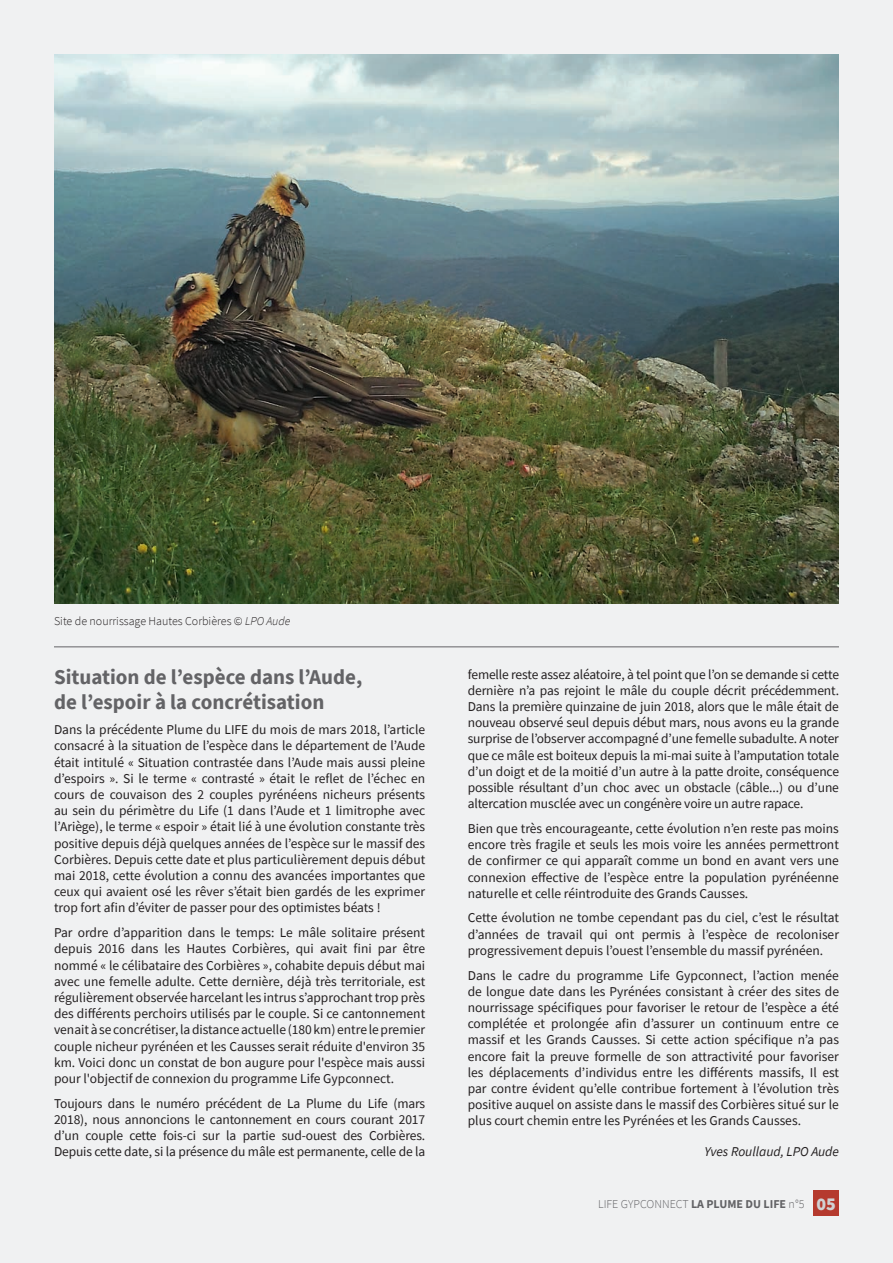
<style>
.page{position:relative;width:893px;height:1263px;background:#f0f1f2}
.page>*{position:absolute;margin:0;border:0;box-sizing:border-box;transform-origin:0 0}
.t1{font:700 21px/25.2px "Source Sans Pro";color:#636366}
.t2{font:13.5px/16.2px "Source Sans Pro";color:#231f20;text-align:justify}
.t3{font:italic 13.5px "Source Sans Pro";color:#231f20}
.t4{font:300 12px "Source Sans Pro";color:#231f20}
.t5{font:300 12px "Source Sans Pro";color:#636366}
.s1{font-style:italic}
.s2{font-weight:700}
.s3{font-weight:900;font-size:18px;color:#d1d2d4}
</style>
<div class="page">
<div style="left:813px;top:1190px;width:26px;height:26px;background:#b53a2e"></div>
<hr style="left:54px;top:646px;width:785px;height:1px;background:#636366">
<img style="left:54px;top:54px;width:785px;height:549px">
<p class="t4" style="left:54px;top:614px;width:238px">Site de nourrissage Hautes Corbières © <span class="s1">LPO Aude</span></p>
<h1 class="t1" style="left:54px;top:664px;width:310px">Situation de l’espèce dans l’Aude, de l’espoir à la concrétisation</h1>
<p class="t2" style="left:54px;top:721px;width:373px">Dans la précédente Plume du LIFE du mois de mars 2018, l’article consacré à la situation de l’espèce dans le département de l’Aude était intitulé « Situation contrastée dans l’Aude mais aussi pleine d’espoirs ». Si le terme « contrasté » était le reflet de l’échec en cours de couvaison des 2 couples pyrénéens nicheurs présents au sein du périmètre du Life (1 dans l’Aude et 1 limitrophe avec l’Ariège), le terme « espoir » était lié à une évolution constante très positive depuis déjà quelques années de l’espèce sur le massif des Corbières. Depuis cette date et plus particulièrement depuis début mai 2018, cette évolution a connu des avancées importantes que ceux qui avaient osé les rêver s’était bien gardés de les exprimer trop fort afin d’éviter de passer pour des optimistes béats !</p>
<p class="t2" style="left:54px;top:924px;width:373px">Par ordre d’apparition dans le temps: Le mâle solitaire présent depuis 2016 dans les Hautes Corbières, qui avait fini par être nommé « le célibataire des Corbières », cohabite depuis début mai avec une femelle adulte. Cette dernière, déjà très territoriale, est régulièrement observée harcelant les intrus s’approchant trop près des différents perchoirs utilisés par le couple. Si ce cantonnement venait à se concrétiser, la distance actuelle (180 km) entre le premier couple nicheur pyrénéen et les Causses serait réduite d'environ 35 km. Voici donc un constat de bon augure pour l'espèce mais aussi pour l'objectif de connexion du programme Life Gypconnect.</p>
<p class="t2" style="left:54px;top:1095px;width:373px">Toujours dans le numéro précédent de La Plume du Life (mars 2018), nous annoncions le cantonnement en cours courant 2017 d’un couple cette fois-ci sur la partie sud-ouest des Corbières.<br>Depuis cette date, si la présence du mâle est permanente, celle de la</p>
<p class="t2" style="left:468px;top:666px;width:373px">femelle reste assez aléatoire, à tel point que l’on se demande si cette dernière n’a pas rejoint le mâle du couple décrit précédemment.<br>Dans la première quinzaine de juin 2018, alors que le mâle était de nouveau observé seul depuis début mars, nous avons eu la grande surprise de l’observer accompagné d’une femelle subadulte. A noter que ce mâle est boiteux depuis la mi-mai suite à l’amputation totale d’un doigt et de la moitié d’un autre à la patte droite, conséquence possible résultant d’un choc avec un obstacle (câble...) ou d’une altercation musclée avec un congénère voire un autre rapace.</p>
<p class="t2" style="left:468px;top:820px;width:373px">Bien que très encourageante, cette évolution n’en reste pas moins encore très fragile et seuls les mois voire les années permettront de confirmer ce qui apparaît comme un bond en avant vers une connexion effective de l’espèce entre la population pyrénéenne naturelle et celle réintroduite des Grands Causses.</p>
<p class="t2" style="left:468px;top:910px;width:373px">Cette évolution ne tombe cependant pas du ciel, c’est le résultat d’années de travail qui ont permis à l’espèce de recoloniser progressivement depuis l’ouest l’ensemble du massif pyrénéen.</p>
<p class="t2" style="left:468px;top:967px;width:373px">Dans le cadre du programme Life Gypconnect, l’action menée de longue date dans les Pyrénées consistant à créer des sites de nourrissage spécifiques pour favoriser le retour de l’espèce a été complétée et prolongée afin d’assurer un continuum entre ce massif et les Grands Causses. Si cette action spécifique n’a pas encore fait la preuve formelle de son attractivité pour favoriser les déplacements d’individus entre les différents massifs, Il est par contre évident qu’elle contribue fortement à l’évolution très positive auquel on assiste dans le massif des Corbières situé sur le plus court chemin entre les Pyrénées et les Grands Causses.</p>
<p class="t3" style="left:705px;top:1143px;width:136px">Yves Roullaud, LPO Aude</p>
<p class="t5" style="left:598px;top:1197px;width:239px">LIFE GYPCONNECT <span class="s2">LA PLUME DU LIFE</span> n°5 <span class="s3">05</span></p>
</div>
